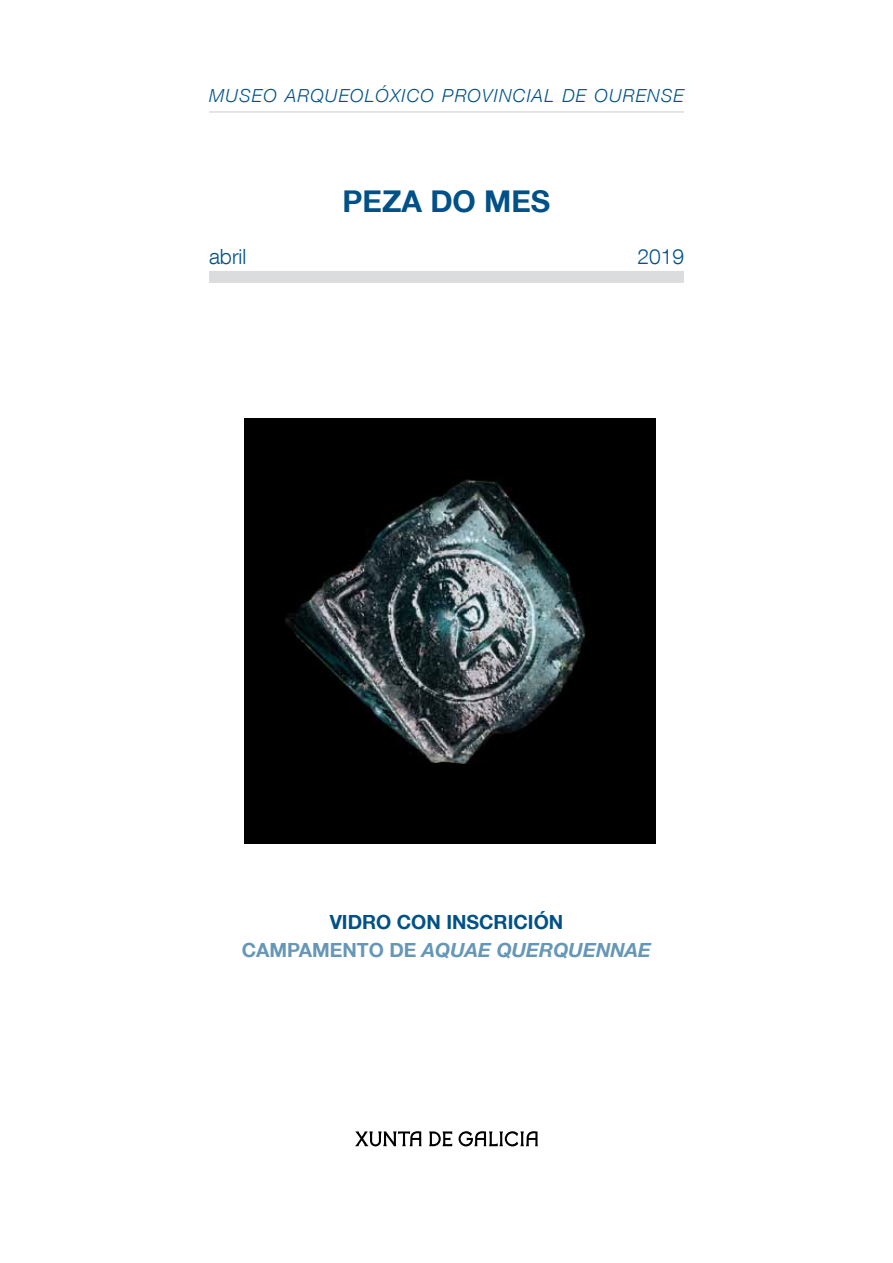
<style>
.page{position:relative;width:893px;height:1263px;background:#fff}
.page>*{position:absolute;margin:0;border:0;box-sizing:border-box;transform-origin:0 0}
.t1{font:700 30px "Helvetica Neue LT Com";color:#005187}
.t2{font:300 21px "Helvetica Neue LT Com";color:#005187}
.t3{font:700 19.5px/28.2px "Helvetica Neue LT Com";color:#005187;text-align:center}
.t4{font:italic 300 18px "Helvetica Neue LT Com";letter-spacing:.065em;color:#005187}
.s1{color:#6697b7}
.s2{font-style:italic;color:#6697b7}
</style>
<div class="page">
<svg style="left:355px;top:1131px;width:67px;height:15px"></svg>
<svg style="left:429px;top:1131px;width:23px;height:15px"></svg>
<svg style="left:458px;top:1131px;width:80px;height:15px"></svg>
<img style="left:244px;top:418px;width:411px;height:425px">
<div style="left:209px;top:271px;width:475px;height:12px;background:#dadcde"></div>
<hr style="left:209px;top:111px;width:475px;height:2px;background:#dadcde">
<p class="t4" style="left:209px;top:85px;width:476px">MUSEO ARQUEOLÓXICO PROVINCIAL DE OURENSE</p>
<h1 class="t1" style="left:343px;top:183px;width:164px">PEZADO MES</h1>
<p class="t2" style="left:209px;top:244px;width:39px">abril</p>
<p class="t2" style="left:638px;top:244px;width:48px">2019</p>
<p class="t3" style="left:242px;top:907px;width:411px">VIDRO CON INSCRICIÓN<br><span class="s1">CAMPAMENTO DE</span> <span class="s2">AQUAE QUERQUENNAE</span></p>
</div>
